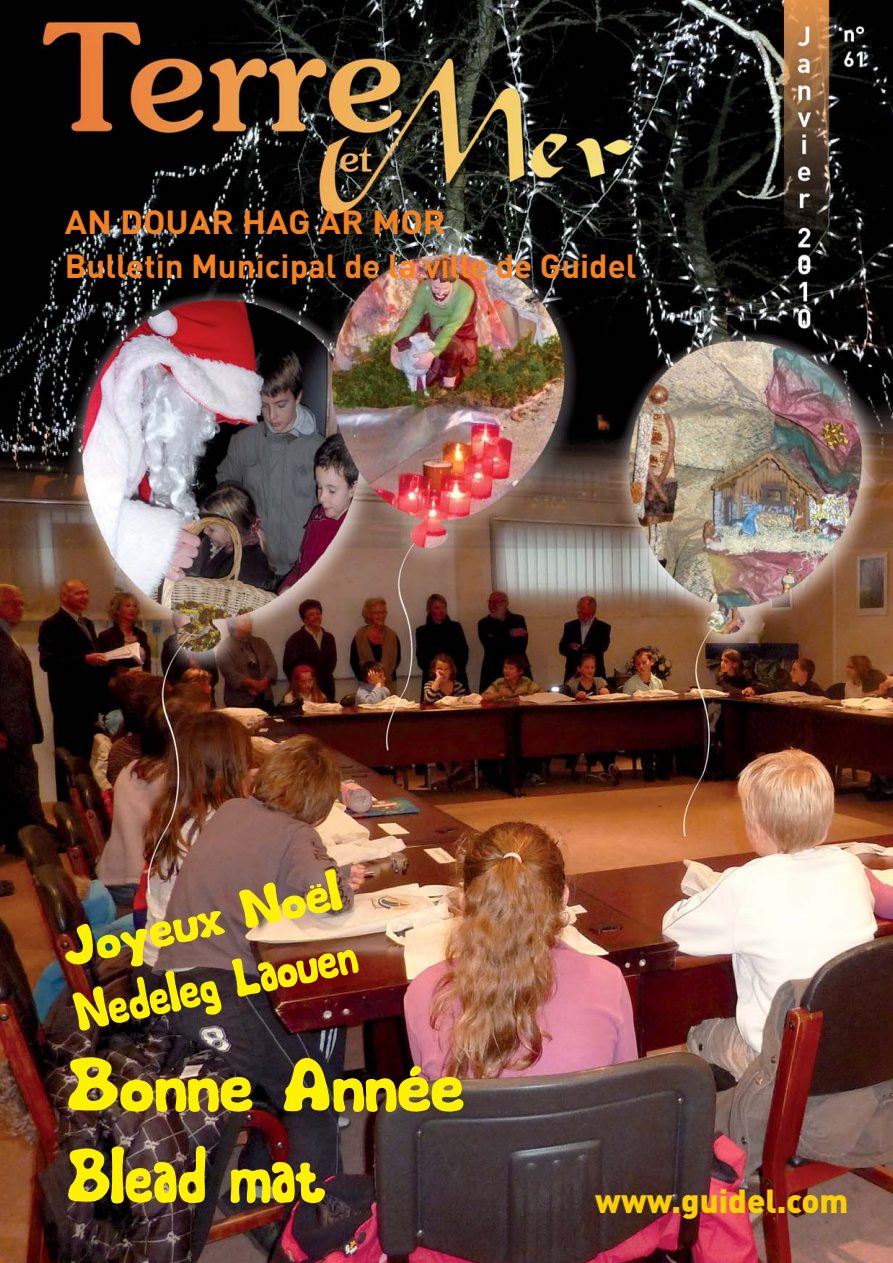
<style>
.page{position:relative;width:893px;height:1263px;background:#fff}
.page>*{position:absolute;margin:0;border:0;box-sizing:border-box;transform-origin:0 0}
.t1{font:75.9px/91.1px "Chubby Cheeks";color:#fff200;scale:1.2 1}
.t2{font:54.75px/65.7px "Chubby Cheeks";color:#fff200;scale:1.2 1}
.t3{font:700 33px/44.1px "DIN";color:#f5821f;scale:1.06 1}
.t4{font:900 33px "DIN";color:#fbcf00}
</style>
<div class="page">
<img style="left:0;top:0;width:893px;height:1263px">
<p class="t3" style="left:65px;top:203px;width:541px">AN DOUAR HAG AR MOR<br>Bulletin Municipal de la ville de Guidel</p>
<h2 class="t2" style="left:56px;top:921px;width:240px;rotate:-12deg">Joyeux Noël<br>Nedeleg Laouen</h2>
<h1 class="t1" style="left:67px;top:1045px;width:333px">Bonne Année<br>Blead mat</h1>
<p class="t4" style="left:595px;top:1190px;width:255px">www.guidel.com</p>
</div>
